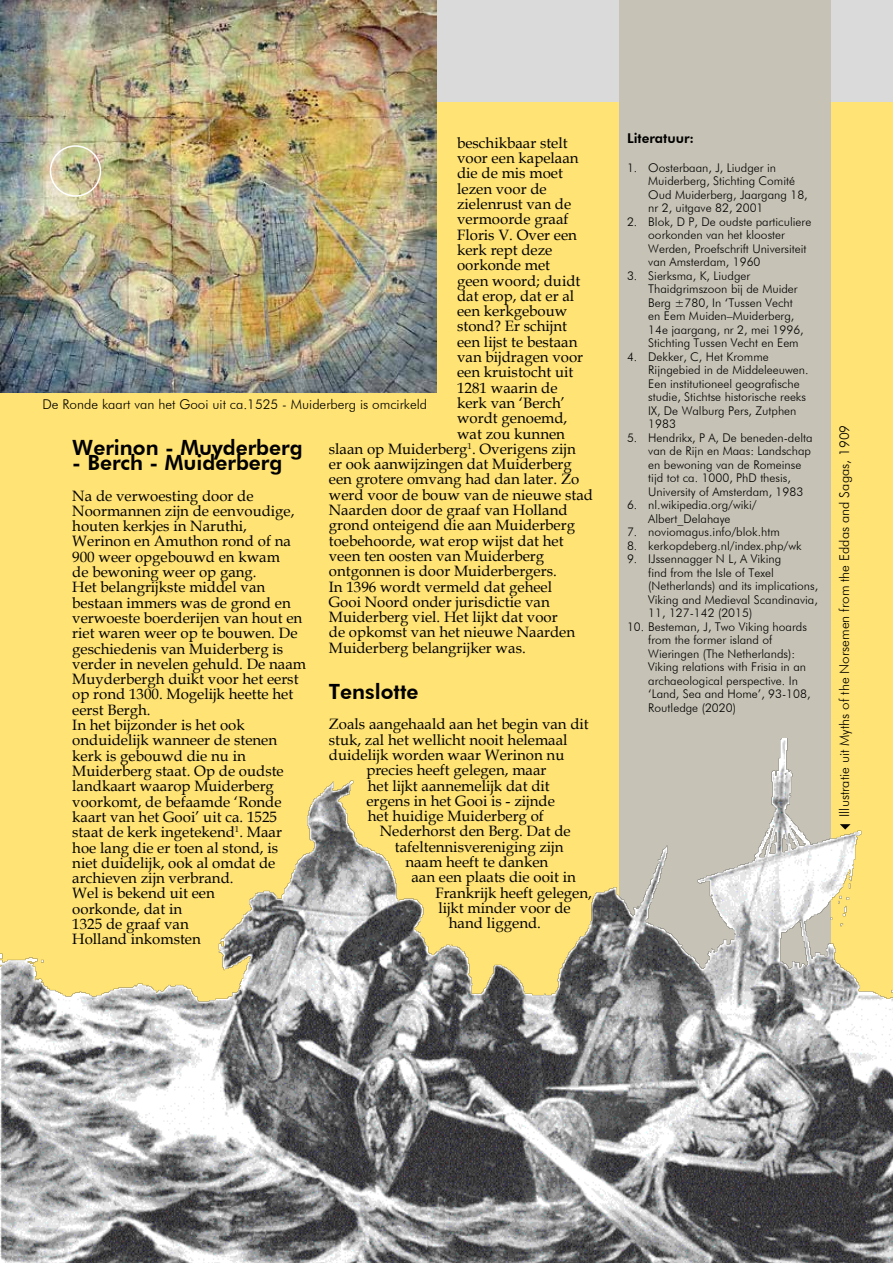
<style>
.page{position:relative;width:893px;height:1263px;background:#dbdada}
.page>*{position:absolute;margin:0;border:0;box-sizing:border-box;transform-origin:0 0}
.t1{font:800 21px "Futura BT";color:#000}
.t2{font:15px/15.3px "Book Antiqua";color:#000}
.t3{font:300 13.5px "Futura BT";color:#000}
.t4{font:800 13.5px "Futura BT";color:#000}
.t5{font:300 12px/13.5px "Futura BT";color:#000}
</style>
<div class="page">
<div style="left:0;top:102px;width:893px;height:1089px;background:#ffe374"></div>
<div style="left:620px;top:0;width:211px;height:1040px;background:#c6c2b5"></div>
<img style="left:1px;top:0;width:435px;height:393px">
<div style="left:50px;top:145px;width:51px;height:52px;border:2px solid #fff;border-radius:50%"></div>
<img style="left:0;top:739px;width:893px;height:524px">
<svg style="left:840px;top:824px;width:11px;height:5px"></svg>
<p class="t2" style="left:457px;top:135px;width:127px">beschikbaar stelt voor een kapelaan die de mis moet lezen voor de zielenrust van de vermoorde graaf<br>Floris V. Over een kerk rept deze oorkonde met geen woord; duidt dat erop, dat er al een kerkgebouw stond? Er schijnt een lijst te bestaan van bijdragen voor een kruistocht uit<br>1281 waarin de kerk van ‘Berch’ wordt genoemd, wat zou kunnen</p>
<p class="t4" style="left:627px;top:130px;width:69px">Literatuur:</p>
<p class="t5" style="left:648px;top:161px;width:161px;text-indent:-21px">1. Oosterbaan, J, Liudger in<br>Muiderberg, Stichting Comité<br>Oud Muiderberg, Jaargang 18, nr 2, uitgave 82, 2001</p>
<p class="t5" style="left:648px;top:215px;width:165px;text-indent:-21px">2. Blok, D P, De oudste particuliere oorkonden van het klooster<br>Werden, Proefschrift Universiteit van Amsterdam, 1960</p>
<p class="t5" style="left:648px;top:269px;width:157px;text-indent:-21px">3. Sierksma, K, Liudger<br>Thaidgrimszoon bij de Muider<br>Berg ±780, In ‘Tussen Vecht en Eem Muiden–Muiderberg,<br>14e jaargang, nr 2, mei 1996,<br>Stichting Tussen Vecht en Eem</p>
<p class="t5" style="left:648px;top:350px;width:162px;text-indent:-21px">4. Dekker, C, Het Kromme<br>Rijngebied in de Middeleeuwen.<br>Een institutioneel geografische studie, Stichtse historische reeks<br>IX, De Walburg Pers, Zutphen<br>1983</p>
<p class="t5" style="left:648px;top:431px;width:166px;text-indent:-21px">5. Hendrikx, P A, De beneden-delta van de Rijn en Maas: Landschap en bewoning van de Romeinse tijd tot ca. 1000, PhD thesis,<br>University of Amsterdam, 1983</p>
<p class="t5" style="left:627px;top:498px;width:131px;text-align:center">6. nl.wikipedia.org/wiki/<br>Albert_Delahaye</p>
<p class="t5" style="left:627px;top:525px;width:154px">7. noviomagus.info/blok.htm</p>
<p class="t5" style="left:627px;top:539px;width:176px">8. kerkopdeberg.nl/index.php/wk</p>
<p class="t5" style="left:648px;top:552px;width:171px;text-indent:-21px">9. IJssennagger N L, A Viking<br>find from the Isle of Texel (Netherlands) and its implications,<br>Viking and Medieval Scandinavia,<br>11, 127-142 (2015)</p>
<p class="t5" style="left:648px;top:620px;width:164px;text-indent:-21px">10. Besteman, J, Two Viking hoards from the former island of<br>Wieringen (The Netherlands):<br>Viking relations with Frisia in an archaeological perspective. In ‘Land, Sea and Home’, 93-108,<br>Routledge (2020)</p>
<p class="t3" style="left:43px;top:396px;width:386px">De Ronde kaart van het Gooi uit ca.1525 - Muiderberg is omcirkeld</p>
<h1 class="t1" style="left:72px;top:434px;width:232px">Werinon - Muyderberg</h1>
<p class="t2" style="left:329px;top:441px;width:266px">slaan op Muiderberg<sup>1</sup>. Overigens zijn<br>er ook aanwijzingen dat Muiderberg een grotere omvang had dan later. Zo werd voor de bouw van de nieuwe stad Naarden door de graaf van Holland grond onteigend die aan Muiderberg toebehoorde, wat erop wijst dat het veen ten oosten van Muiderberg ontgonnen is door Muiderbergers.<br>In 1396 wordt vermeld dat geheel<br>Gooi Noord onder jurisdictie van Muiderberg viel. Het lijkt dat voor<br>de opkomst van het nieuwe Naarden Muiderberg belangrijker was.</p>
<h1 class="t1" style="left:329px;top:678px;width:91px">Tenslotte</h1>
<p class="t2" style="left:329px;top:716px;width:262px">Zoals aangehaald aan het begin van dit</p>
<p class="t2" style="left:329px;top:731px;width:240px">stuk, zal het wellicht nooit helemaal</p>
<p class="t2" style="left:329px;top:747px;width:237px">duidelijk worden waar Werinon nu</p>
<p class="t2" style="left:366px;top:762px;width:182px">precies heeft gelegen, maar</p>
<p class="t2" style="left:368px;top:777px;width:183px">het lijkt aannemelijk dat dit</p>
<p class="t2" style="left:366px;top:793px;width:190px">ergens in het Gooi is - zijnde</p>
<p class="t2" style="left:368px;top:808px;width:178px">het huidige Muiderberg of</p>
<p class="t2" style="left:380px;top:823px;width:192px">Nederhorst den Berg. Dat de</p>
<p class="t2" style="left:395px;top:839px;width:170px">tafeltennisvereniging zijn</p>
<p class="t2" style="left:405px;top:854px;width:144px">naam heeft te danken</p>
<p class="t2" style="left:411px;top:869px;width:166px">aan een plaats die ooit in</p>
<p class="t2" style="left:435px;top:884px;width:158px">Frankrijk heeft gelegen,</p>
<p class="t2" style="left:438px;top:900px;width:134px">lijkt minder voor de</p>
<p class="t2" style="left:449px;top:915px;width:94px">hand liggend.</p>
<h1 class="t1" style="left:72px;top:450px;width:212px">- Berch - Muiderberg</h1>
<p class="t2" style="left:72px;top:487px;width:235px">Na de verwoesting door de<br>Noormannen zijn de eenvoudige, houten kerkjes in Naruthi,<br>Werinon en Amuthon rond of na<br>900 weer opgebouwd en kwam<br>de bewoning weer op gang.<br>Het belangrijkste middel van bestaan immers was de grond en verwoeste boerderijen van hout en riet waren weer op te bouwen. De geschiedenis van Muiderberg is verder in nevelen gehuld. De naam<br>Muyderbergh duikt voor het eerst op rond 1300. Mogelijk heette het eerst Bergh.<br>In het bijzonder is het ook onduidelijk wanneer de stenen kerk is gebouwd die nu in<br>Muiderberg staat. Op de oudste landkaart waarop Muiderberg voorkomt, de befaamde ‘Ronde kaart van het Gooi’ uit ca. 1525 staat de kerk ingetekend<sup>1</sup>. Maar hoe lang die er toen al stond, is niet duidelijk, ook al omdat de archieven zijn verbrand.<br>Wel is bekend uit een<br>oorkonde, dat in<br>1325 de graaf van<br>Holland inkomsten</p>
<p class="t3" style="left:836px;top:817px;width:394px;rotate:-90deg">Illustratie uit Myths of the Norsemen from the Eddas and Sagas, 1909</p>
</div>
